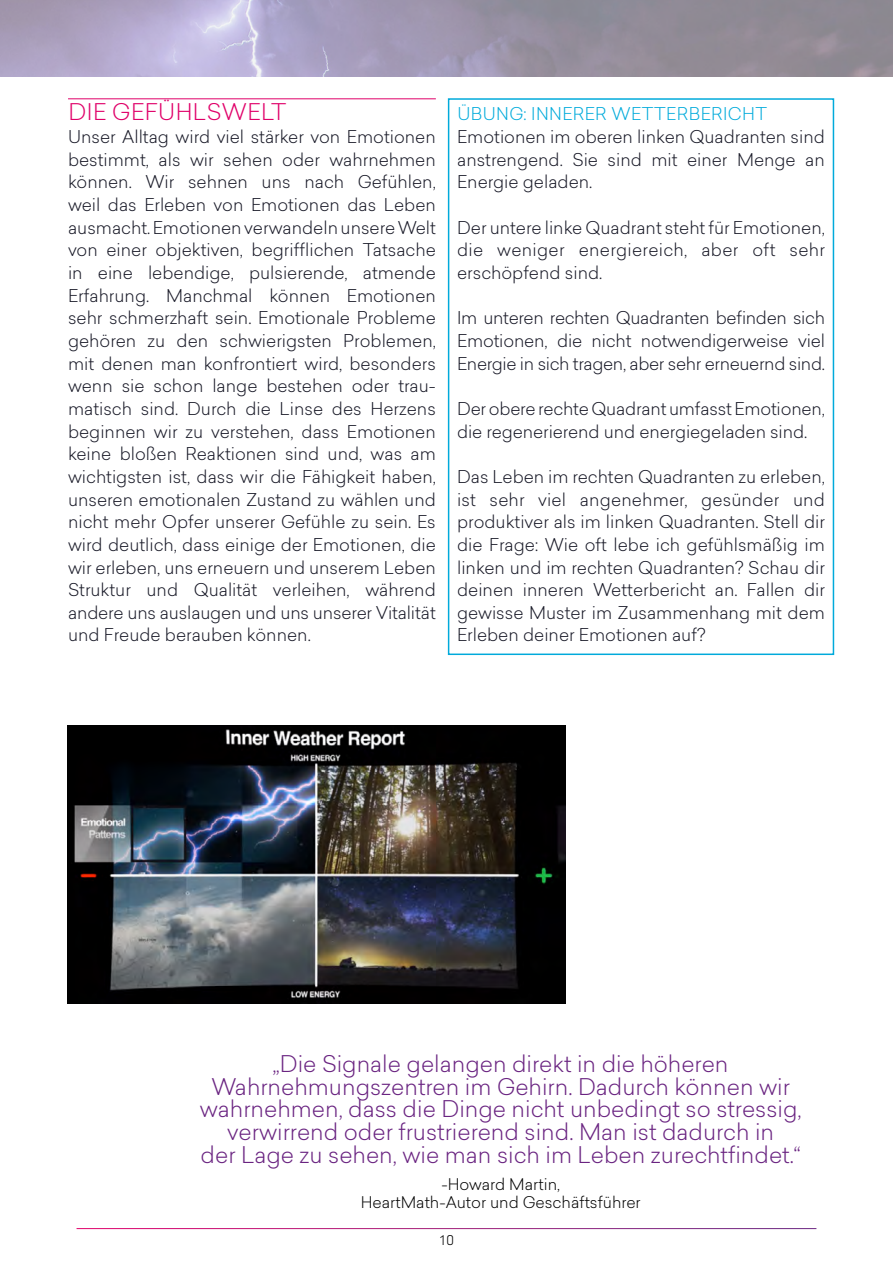
<style>
.page{position:relative;width:893px;height:1263px;background:#fff}
.page>*{position:absolute;margin:0;border:0;box-sizing:border-box;transform-origin:0 0}
.t1{font:300 22.5px/22.6px "Sailec";color:#6a2481;text-align:center}
.t2{font:300 22.5px "Sailec";letter-spacing:.02em;color:#e00069}
.t3{font:300 17.25px/22.6px "Sailec";color:#171826;text-align:justify}
.t4{font:300 17.25px "Sailec";letter-spacing:.02em;color:#00aadb}
.t5{font:300 15.75px/18px "Sailec";color:#000;text-align:center}
.t6{font:300 15px "Neuzeit Gro";color:#000}
</style>
<div class="page">
<div style="left:448px;top:98px;width:386px;height:557px;border:2px solid #00aadb"></div>
<hr style="left:68px;top:98px;width:368px;height:1px;background:#e00069">
<img style="left:0;top:0;width:893px;height:77px">
<img style="left:68px;top:726px;width:498px;height:278px">
<h1 class="t2" style="left:68px;top:97px;width:219px">DIE GEFÜHLSWELT</h1>
<p class="t3" style="left:68px;top:125px;width:369px">Unser Alltag wird viel stärker von Emotionen bestimmt, als wir sehen oder wahrnehmen können. Wir sehnen uns nach Gefühlen, weil das Erleben von Emotionen das Leben ausmacht. Emotionen verwandeln unsere Welt von einer objektiven, begrifflichen Tatsache in eine lebendige, pulsierende, atmende Erfahrung. Manchmal können Emotionen sehr schmerzhaft sein. Emotionale Probleme gehören zu den schwierigsten Problemen, mit denen man konfrontiert wird, besonders wenn sie schon lange bestehen oder trau&shy;matisch sind. Durch die Linse des Herzens beginnen wir zu verstehen, dass Emotionen keine bloßen Reaktionen sind und, was am wichtigsten ist, dass wir die Fähigkeit haben, unseren emotionalen Zustand zu wählen und nicht mehr Opfer unserer Gefühle zu sein. Es wird deutlich, dass einige der Emotionen, die wir erleben, uns erneuern und unserem Leben Struktur und Qualität verleihen, während andere uns auslaugen und uns unserer Vitalität und Freude berauben können.</p>
<p class="t4" style="left:457px;top:102px;width:311px">ÜBUNG: INNERER WETTERBERICHT</p>
<p class="t3" style="left:457px;top:125px;width:369px">Emotionen im oberen linken Quadranten sind anstrengend. Sie sind mit einer Menge an Energie geladen.</p>
<p class="t3" style="left:457px;top:216px;width:369px">Der untere linke Quadrant steht für Emotionen, die weniger energiereich, aber oft sehr erschöpfend sind.</p>
<p class="t3" style="left:457px;top:306px;width:369px">Im unteren rechten Quadranten befinden sich Emotionen, die nicht notwendigerweise viel Energie in sich tragen, aber sehr erneuernd sind.</p>
<p class="t3" style="left:457px;top:397px;width:369px">Der obere rechte Quadrant umfasst Emotionen, die regenerierend und energiegeladen sind.</p>
<p class="t3" style="left:457px;top:465px;width:369px">Das Leben im rechten Quadranten zu erleben, ist sehr viel angenehmer, gesünder und produktiver als im linken Quadranten. Stell dir die Frage: Wie oft lebe ich gefühlsmäßig im linken und im rechten Quadranten? Schau dir deinen inneren Wetterbericht an. Fallen dir gewisse Muster im Zusammenhang mit dem Erleben deiner Emotionen auf?</p>
<p class="t1" style="left:200px;top:1052px;width:603px">„Die Signale gelangen direkt in die höheren Wahrnehmungszentren im Gehirn. Dadurch können wir wahrnehmen, dass die Dinge nicht unbedingt so stressig, verwirrend oder frustrierend sind. Man ist dadurch in<br>der Lage zu sehen, wie man sich im Leben zurechtfindet.“</p>
<p class="t5" style="left:361px;top:1174px;width:281px">-Howard Martin,<br>HeartMath-Autor und Geschäftsführer</p>
<p class="t6" style="left:439px;top:1232px;width:16px">10</p>
</div>
